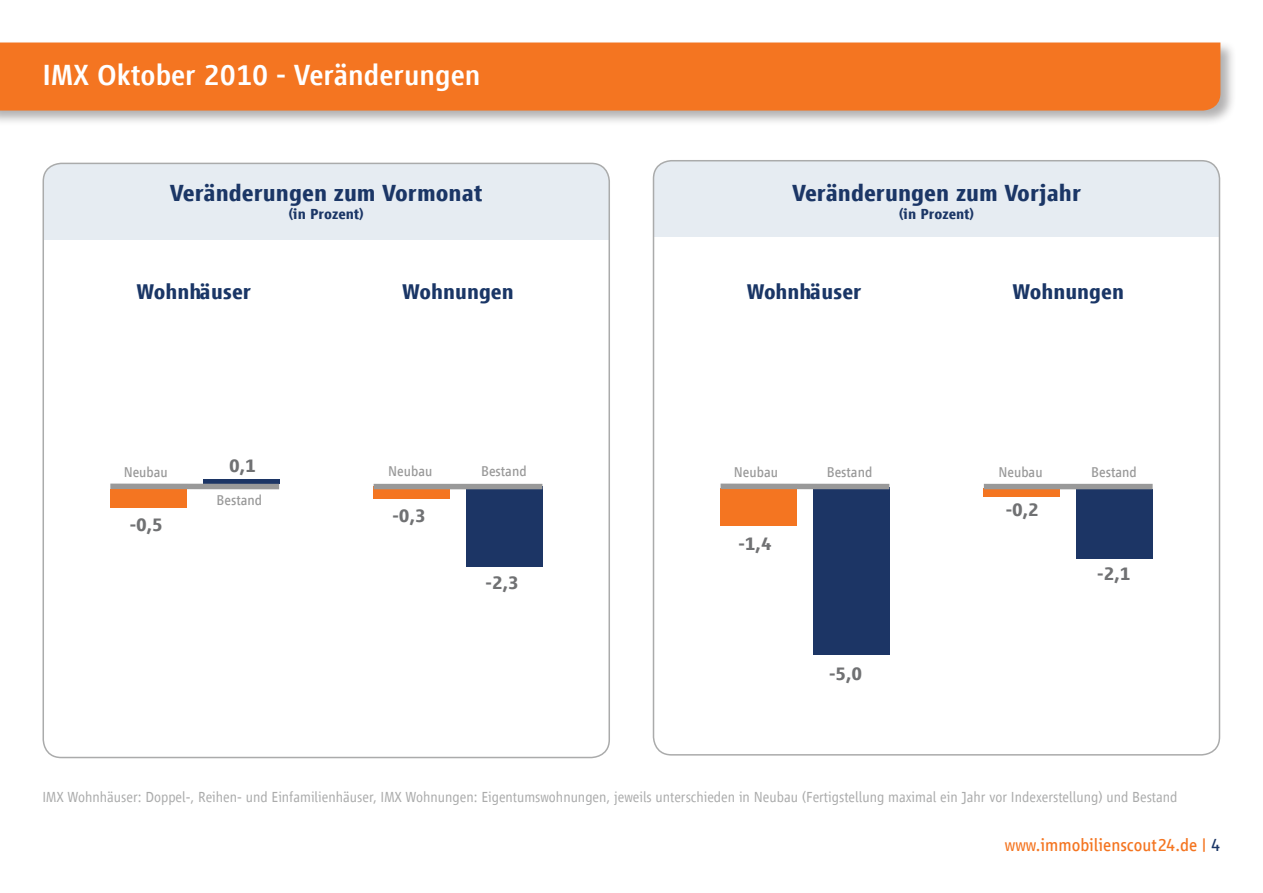
<style>
.page{position:relative;width:1263px;height:893px;background:#fff}
.page>*{position:absolute;margin:0;border:0;box-sizing:border-box;transform-origin:0 0}
.t1{font:500 30px "Scout Vialog";color:#fff}
.t2{font:700 24px "Scout Vialog";color:#1b3666}
.t3{font:700 21.9px "Scout Vialog";color:#1a3666}
.t4{font:700 19.05px "Scout Vialog";color:#707173}
.t5{font:18px "Scout Vialog";color:#f47521}
.t6{font:300 15px "Scout Vialog";color:#aaabab}
.t7{font:700 15px "Scout Vialog";color:#1b3666}
.t8{font:14.55px "Scout Vialog";color:#999}
.s1{color:#1b3666}
</style>
<div class="page">
<div style="left:43px;top:163px;width:566px;height:77px;background:#e6ecf2"></div>
<div style="left:653px;top:161px;width:566px;height:76px;background:#e6ecf2"></div>
<div style="left:110px;top:489px;width:77px;height:18px;background:#f47521"></div>
<svg style="left:203px;top:480px;width:76px;height:4px"></svg>
<div style="left:466px;top:487px;width:76px;height:80px;background:#1c3565"></div>
<div style="left:374px;top:487px;width:76px;height:12px;background:#f47521"></div>
<div style="left:110px;top:484px;width:169px;height:5px;background:#999"></div>
<div style="left:374px;top:484px;width:168px;height:5px;background:#999"></div>
<div style="left:720px;top:488px;width:77px;height:38px;background:#f47521"></div>
<div style="left:813px;top:487px;width:76px;height:168px;background:#1c3565"></div>
<div style="left:1076px;top:489px;width:77px;height:69px;background:#1c3565"></div>
<div style="left:984px;top:488px;width:76px;height:9px;background:#f47521"></div>
<div style="left:720px;top:484px;width:169px;height:5px;background:#999"></div>
<div style="left:984px;top:484px;width:169px;height:5px;background:#999"></div>
<div style="left:0;top:40px;width:1236px;height:87px;background:#231f20;opacity:.35"></div>
<div style="left:0;top:43px;width:1220px;height:68px;background:#f47521"></div>
<h1 class="t1" style="left:43px;top:59px;width:439px">IMX Oktober 2010 - Veränderungen</h1>
<h2 class="t2" style="left:170px;top:179px;width:314px">Veränderungen zum Vormonat</h2>
<p class="t7" style="left:288px;top:205px;width:77px">(in Prozent)</p>
<h3 class="t3" style="left:136px;top:280px;width:116px">Wohnhäuser</h3>
<h3 class="t3" style="left:402px;top:280px;width:113px">Wohnungen</h3>
<p class="t4" style="left:229px;top:455px;width:28px">0,1</p>
<p class="t8" style="left:124px;top:464px;width:46px">Neubau</p>
<p class="t8" style="left:388px;top:463px;width:46px">Neubau</p>
<p class="t8" style="left:481px;top:463px;width:47px">Bestand</p>
<p class="t8" style="left:217px;top:492px;width:47px">Bestand</p>
<p class="t4" style="left:130px;top:514px;width:35px">-0,5</p>
<p class="t4" style="left:392px;top:505px;width:35px">-0,3</p>
<p class="t4" style="left:485px;top:572px;width:35px">-2,3</p>
<h2 class="t2" style="left:792px;top:179px;width:291px">Veränderungen zum Vorjahr</h2>
<p class="t7" style="left:899px;top:205px;width:77px">(in Prozent)</p>
<h3 class="t3" style="left:747px;top:280px;width:116px">Wohnhäuser</h3>
<h3 class="t3" style="left:1012px;top:280px;width:113px">Wohnungen</h3>
<p class="t8" style="left:734px;top:464px;width:46px">Neubau</p>
<p class="t8" style="left:827px;top:464px;width:47px">Bestand</p>
<p class="t8" style="left:998px;top:464px;width:46px">Neubau</p>
<p class="t8" style="left:1091px;top:464px;width:47px">Bestand</p>
<p class="t4" style="left:738px;top:533px;width:35px">-1,4</p>
<p class="t4" style="left:829px;top:663px;width:35px">-5,0</p>
<p class="t4" style="left:1006px;top:499px;width:35px">-0,2</p>
<p class="t4" style="left:1097px;top:563px;width:35px">-2,1</p>
<p class="t6" style="left:43px;top:789px;width:1136px">IMX Wohnhäuser: Doppel-, Reihen- und Einfamilienhäuser, IMX Wohnungen: Eigentumswohnungen, jeweils unterschieden in Neubau (Fertigstellung maximal ein Jahr vor Indexerstellung) und Bestand</p>
<p class="t5" style="left:1005px;top:835px;width:217px">www.immobilienscout24.de | <span class="s1">4</span></p>
</div>
